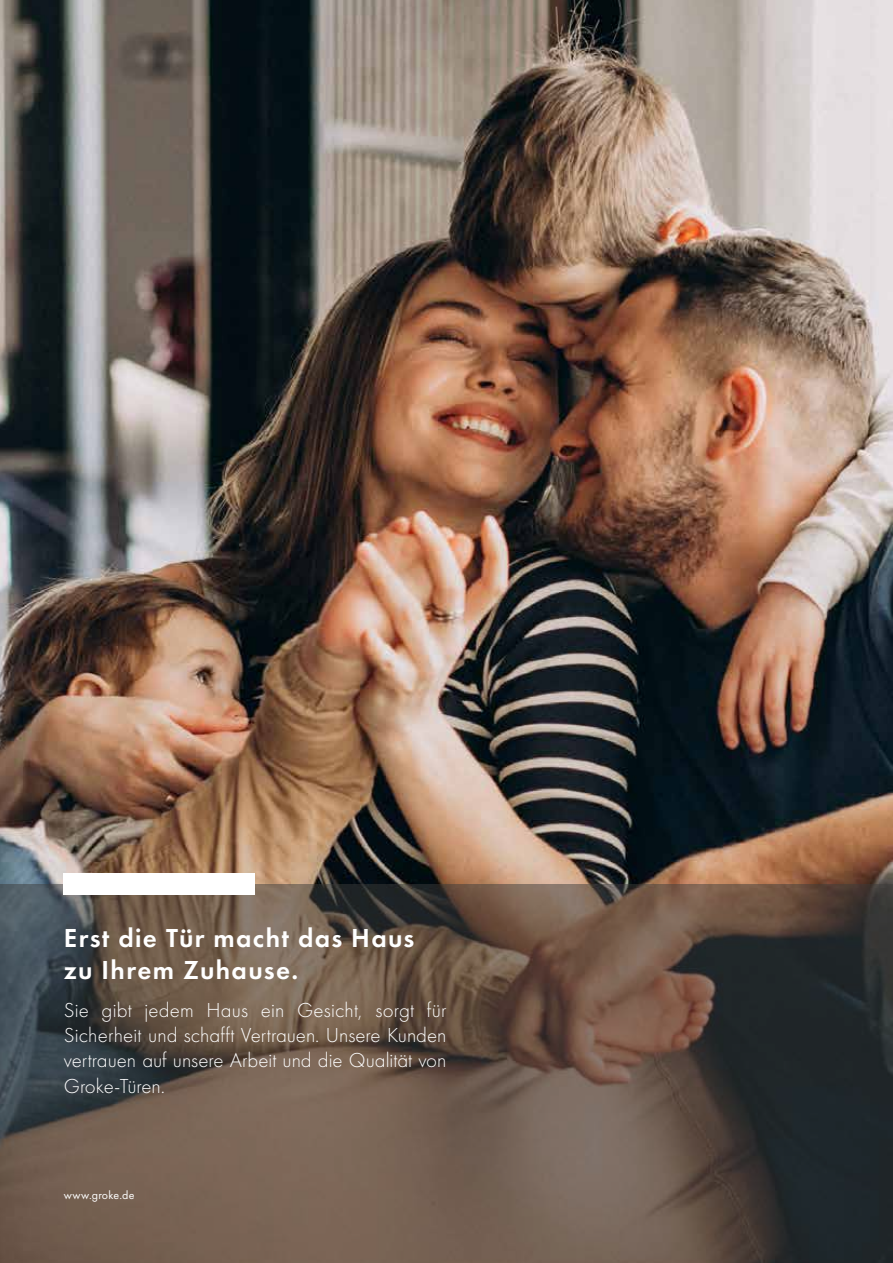
<style>
.page{position:relative;width:893px;height:1263px;background:#fff}
.page>*{position:absolute;margin:0;border:0;box-sizing:border-box;transform-origin:0 0}
.t1{font:600 27px/32.4px "Futura PT";letter-spacing:.05em;color:#fff}
.t2{font:300 21px/25.2px "Futura PT";color:#fff;text-align:justify}
.t3{font:12px "Futura PT";letter-spacing:.015em;color:#fff}
</style>
<div class="page">
<img style="left:0;top:0;width:893px;height:1263px">
<svg style="left:0;top:884px;width:892px;height:379px"></svg>
<div style="left:64px;top:873px;width:191px;height:22px;background:#fff"></div>
<p class="t1" style="left:64px;top:921px;width:352px">Erst die Tür macht das Haus zu Ihrem Zuhause.</p>
<p class="t2" style="left:64px;top:997px;width:384px">Sie gibt jedem Haus ein Gesicht, sorgt für Sicherheit und schafft Vertrauen. Unsere Kunden vertrauen auf unsere Arbeit und die Qualität von Groke-Türen.</p>
<p class="t3" style="left:64px;top:1188px;width:72px">www.groke.de</p>
</div>
